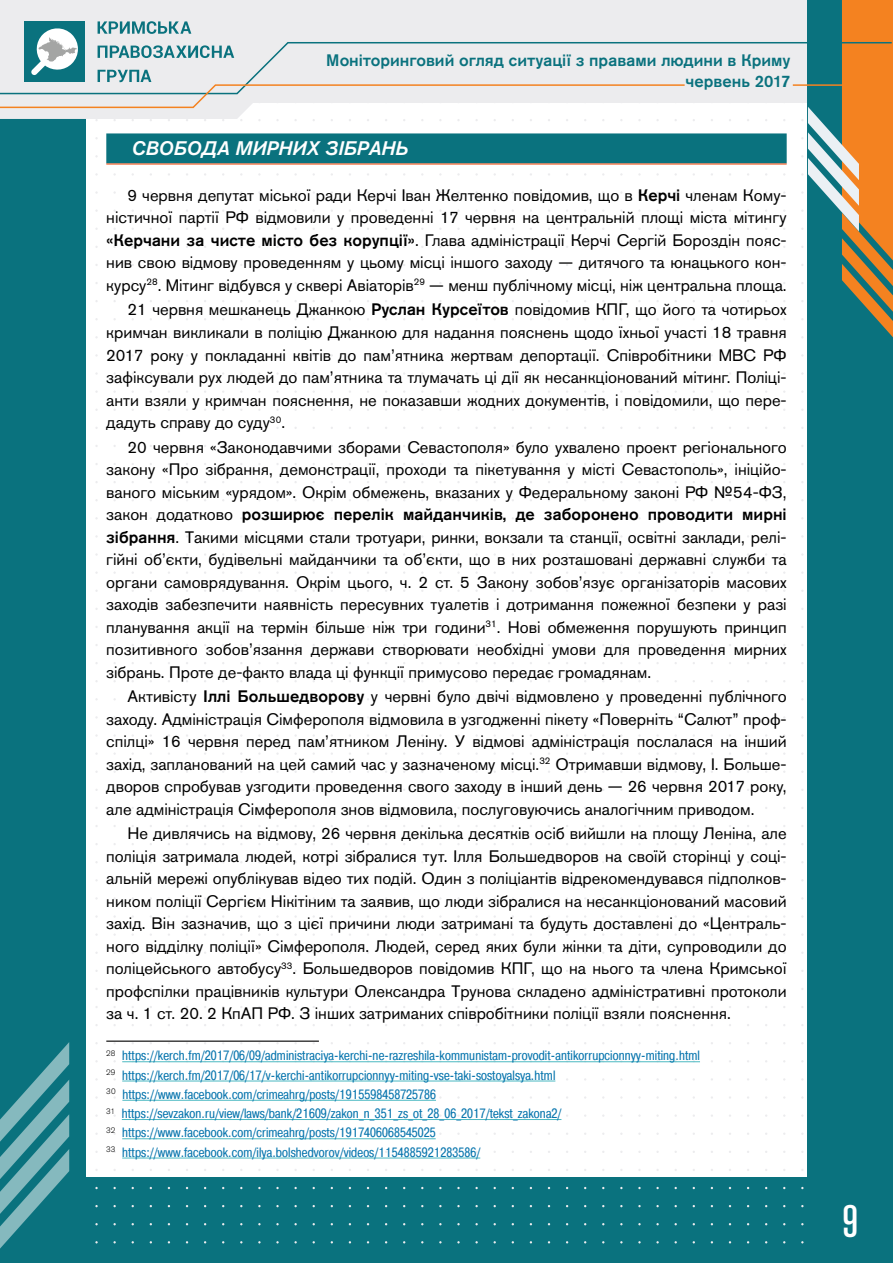
<style>
.page{position:relative;width:893px;height:1263px;background:#fff}
.page>*{position:absolute;margin:0;border:0;box-sizing:border-box;transform-origin:0 0}
.t1{font:500 condensed 45px "Akzidenz Grotesk Pro";color:#fff}
.t2{font:italic 500 19.5px "Akzidenz Grotesk Pro";letter-spacing:.01em;color:#fff}
.t3{font:16.5px/22.5px "Akzidenz Grotesk Pro";color:#000;text-align:justify}
.t4{font:500 16.5px/20.7px "Akzidenz Grotesk Pro";color:#0a727e;text-align:right}
.t5{font:13.5px/19.2px "Pragmatica Cond C";letter-spacing:.01em;color:#0976ae}
.s1{font-weight:500}
</style>
<div class="page">
<div style="left:0;top:1178px;width:893px;height:85px;background:#0a727e"></div>
<div style="left:0;top:0;width:85px;height:1263px;background:#0a727e"></div>
<svg style="left:0;top:0;width:837px;height:119px;fill:#ececee"></svg>
<div style="left:808px;top:1px;width:85px;height:1262px;background:#0a727e"></div>
<svg style="left:837px;top:0;width:56px;height:338px"></svg>
<svg style="left:801px;top:101px;width:58px;height:130px"></svg>
<svg style="left:0;top:1042px;width:69px;height:206px"></svg>
<div style="left:24px;top:21px;width:61px;height:61px;background:#0a727e"></div>
<svg style="left:38px;top:28px;width:39px;height:13px"></svg>
<svg style="left:0;top:41px;width:893px;height:54px;background:#d2d6d3"></svg>
<svg style="left:0;top:83px;width:686px;height:26px"></svg>
<hr style="left:793px;top:84px;width:100px;height:2px;background:#f48220">
<svg style="left:98px;top:21px;width:20px;height:13px"></svg>
<svg style="left:120px;top:21px;width:25px;height:13px"></svg>
<svg style="left:147px;top:21px;width:9px;height:13px"></svg>
<svg style="left:158px;top:21px;width:9px;height:13px"></svg>
<svg style="left:169px;top:21px;width:22px;height:13px"></svg>
<svg style="left:98px;top:46px;width:21px;height:12px"></svg>
<svg style="left:119px;top:46px;width:21px;height:12px"></svg>
<svg style="left:141px;top:45px;width:11px;height:13px"></svg>
<svg style="left:153px;top:45px;width:22px;height:13px"></svg>
<svg style="left:176px;top:46px;width:11px;height:12px"></svg>
<svg style="left:188px;top:45px;width:22px;height:13px"></svg>
<svg style="left:212px;top:46px;width:10px;height:12px"></svg>
<svg style="left:223px;top:46px;width:11px;height:12px"></svg>
<svg style="left:98px;top:65px;width:19px;height:20px"></svg>
<svg style="left:118px;top:65px;width:21px;height:20px"></svg>
<svg style="left:140px;top:65px;width:12px;height:20px"></svg>
<div style="left:106px;top:133px;width:681px;height:30px;background:#0a727e"></div>
<hr style="left:106px;top:163px;width:681px;height:2px;background:#f15a22">
<hr style="left:106px;top:1040px;width:213px;height:2px;background:#000">
<hr style="left:122px;top:1061px;width:578px;height:1px;background:#4bb9c2">
<hr style="left:122px;top:1081px;width:433px;height:1px;background:#4bb9c2">
<hr style="left:122px;top:1100px;width:314px;height:1px;background:#4bb9c2">
<hr style="left:122px;top:1119px;width:439px;height:1px;background:#4bb9c2">
<hr style="left:122px;top:1138px;width:314px;height:1px;background:#4bb9c2">
<hr style="left:122px;top:1158px;width:358px;height:1px;background:#4bb9c2">
<p class="t4" style="left:326px;top:49px;width:466px">Моніторинговий огляд ситуації з правами людини в Криму червень 2017</p>
<p class="t2" style="left:132px;top:135px;width:278px">СВОБОДА МИРНИХ ЗІБРАНЬ</p>
<p class="t3" style="left:106px;top:184px;width:682px;text-indent:21px">9 червня депутат міської ради Керчі Іван Желтенко повідомив, що в <span class="s1">Керчі</span> членам Кому&shy;ністичної партії РФ відмовили у проведенні 17 червня на центральній площі міста мітингу <span class="s1">«Керчани за чисте місто без корупції»</span>. Глава адміністрації Керчі Сергій Бороздін пояс&shy;нив свою відмову проведенням у цьому місці іншого заходу — дитячого та юнацького кон&shy;курсу<sup>28</sup>. Мітинг відбувся у сквері Авіаторів<sup>29</sup> — менш публічному місці, ніж центральна площа.</p>
<p class="t3" style="left:106px;top:298px;width:682px;text-indent:21px">21 червня мешканець Джанкою <span class="s1">Руслан Курсеїтов</span> повідомив КПГ, що його та чотирьох кримчан викликали в поліцію Джанкою для надання пояснень щодо їхньої участі 18 травня 2017 року у покладанні квітів до пам’ятника жертвам депортації. Співробітники МВС РФ зафіксували рух людей до пам’ятника та тлумачать ці дії як несанкціонований мітинг. Поліці&shy;анти взяли у кримчан пояснення, не показавши жодних документів, і повідомили, що пере&shy;дадуть справу до суду<sup>30</sup>.</p>
<p class="t3" style="left:106px;top:435px;width:682px;text-indent:21px">20 червня «Законодавчими зборами Севастополя» було ухвалено проект регіонального закону «Про зібрання, демонстрації, проходи та пікетування у місті Севастополь», ініційо&shy;ваного міським «урядом». Окрім обмежень, вказаних у Федеральному законі РФ №54-ФЗ, закон додатково <span class="s1">розширює перелік майданчиків, де заборонено проводити мирні зібрання</span>. Такими місцями стали тротуари, ринки, вокзали та станції, освітні заклади, релі&shy;гійні об’єкти, будівельні майданчики та об’єкти, що в них розташовані державні служби та органи самоврядування. Окрім цього, ч. 2 ст. 5 Закону зобов’язує організаторів масових заходів забезпечити наявність пересувних туалетів і дотримання пожежної безпеки у разі планування акції на термін більше ніж три години<sup>31</sup>. Нові обмеження порушують принцип позитивного зобов’язання держави створювати необхідні умови для проведення мирних зібрань. Проте де-факто влада ці функції примусово передає громадянам.</p>
<p class="t3" style="left:106px;top:685px;width:682px;text-indent:21px">Активісту <span class="s1">Іллі Большедворову</span> у червні було двічі відмовлено у проведенні публічного заходу. Адміністрація Сімферополя відмовила в узгодженні пікету «Поверніть “Салют” проф&shy;спілці» 16 червня перед пам’ятником Леніну. У відмові адміністрація послалася на інший захід, запланований на цей самий час у зазначеному місці.<sup>32</sup> Отримавши відмову, І. Больше&shy;дворов спробував узгодити проведення свого заходу в інший день — 26 червня 2017 року, але адміністрація Сімферополя знов відмовила, послуговуючись аналогічним приводом.</p>
<p class="t3" style="left:106px;top:822px;width:682px;text-indent:21px">Не дивлячись на відмову, 26 червня декілька десятків осіб вийшли на площу Леніна, але поліція затримала людей, котрі зібралися тут. Ілля Большедворов на своїй сторінці у соці&shy;альній мережі опублікував відео тих подій. Один з поліціантів відрекомендувався підполков&shy;ником поліції Сергієм Нікітіним та заявив, що люди зібралися на несанкціонований масовий захід. Він зазначив, що з цієї причини люди затримані та будуть доставлені до «Централь&shy;ного відділку поліції» Сімферополя. Людей, серед яких були жінки та діти, супроводили до поліцейського автобусу<sup>33</sup>. Большедворов повідомив КПГ, що на нього та члена Кримської профспілки працівників культури Олександра Трунова складено адміністративні протоколи за ч. 1 ст. 20. 2 КпАП РФ. З інших затриманих співробітники поліції взяли пояснення.</p>
<p class="t5" style="left:106px;top:1046px;width:595px"><sup>28</sup> https://kerch.fm/2017/06/09/administraciya-kerchi-ne-razreshila-kommunistam-provodit-antikorrupcionnyy-miting.html <sup>29</sup> https://kerch.fm/2017/06/17/v-kerchi-antikorrupcionnyy-miting-vse-taki-sostoyalsya.html<br><sup>30</sup> https://www.facebook.com/crimeahrg/posts/1915598458725786<br><sup>31</sup> https://sevzakon.ru/view/laws/bank/21609/zakon_n_351_zs_ot_28_06_2017/tekst_zakona2/<br><sup>32</sup> https://www.facebook.com/crimeahrg/posts/1917406068545025<br><sup>33</sup> https://www.facebook.com/ilya.bolshedvorov/videos/1154885921283586/</p>
<h1 class="t1" style="left:842px;top:1192px;width:17px">9</h1>
</div>
